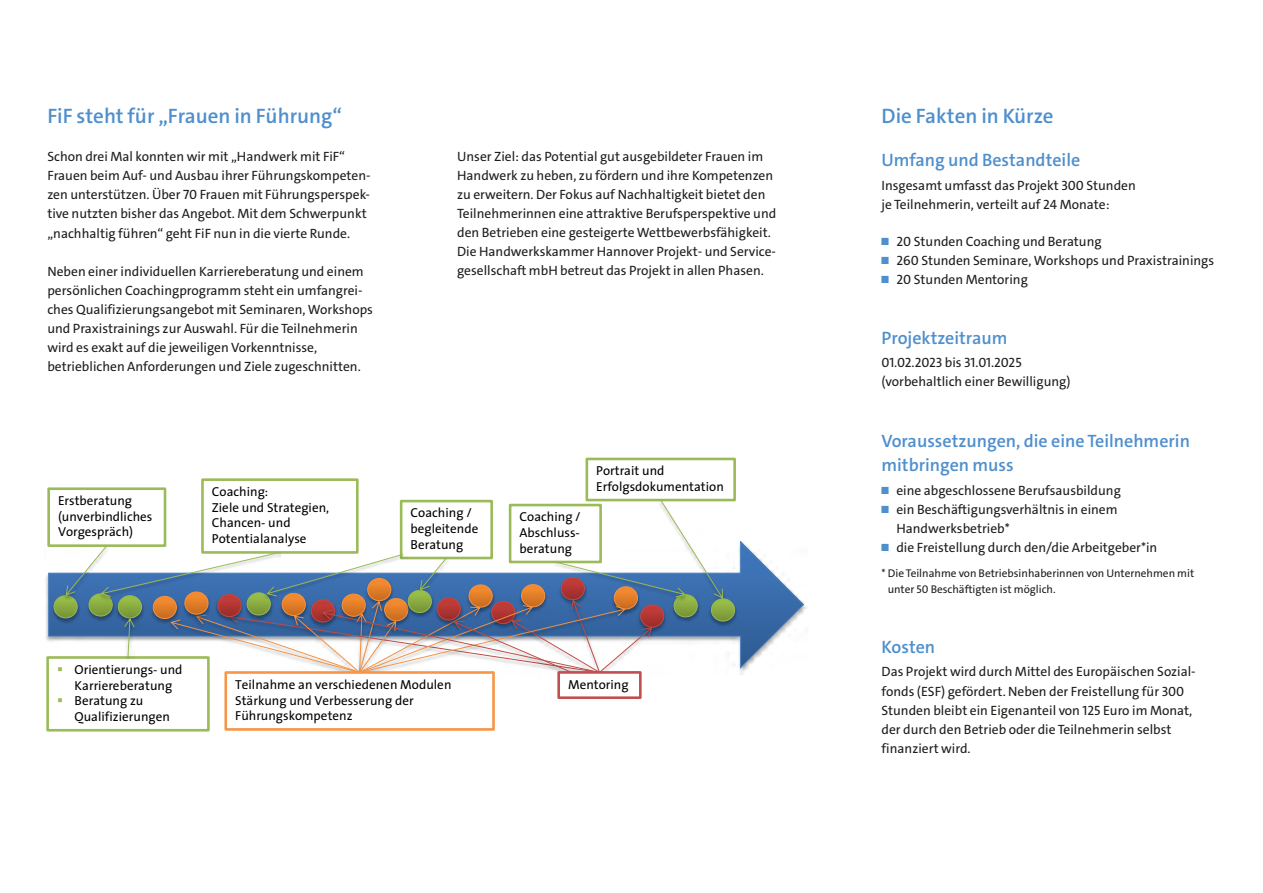
<style>
.page{position:relative;width:1263px;height:893px;background:#fff}
.page>*{position:absolute;margin:0;border:0;box-sizing:border-box;transform-origin:0 0}
._08_Zwischenüberschr{font:600 21px "The Sans C4 s";color:#4f8fcd}
._08_Zwischenüberschr-2{font:600 18px/24px "The Sans C4 s";color:#4f8fcd}
._08_Zwischenüberschr-3{font:13.5px/19px "The Sans C4 s";color:#1d1d1b}
.t1{font:13.05px/15.6px "The Sans";color:#010101}
._08_Zwischenüberschr-4{font:11.25px/16.5px "The Sans C4 s";color:#1d1d1b}
.s1{color:#9dbb57}
.s2{font-size:10.5px;color:#4f8fcd}
</style>
<div class="page">
<svg style="left:48px;top:540px;width:757px;height:130px"></svg>
<div style="left:49px;top:489px;width:116px;height:57px;background:#fff"></div>
<div style="left:47px;top:487px;width:119px;height:60px;border:3px solid #9bbb59"></div>
<div style="left:48px;top:657px;width:160px;height:73px;background:#fff"></div>
<div style="left:46px;top:656px;width:164px;height:75px;border:3px solid #9bbb59"></div>
<div style="left:201px;top:478px;width:158px;height:76px;border:3px solid #9bbb59"></div>
<img style="left:49px;top:593px;width:5px;height:32px">
<div style="left:585px;top:458px;width:151px;height:43px;border:3px solid #9bbb59"></div>
<img style="left:735px;top:597px;width:4px;height:31px">
<svg style="left:54px;top:500px;width:681px;height:173px"></svg>
<div style="left:224px;top:671px;width:271px;height:60px;border:3px solid #f79646"></div>
<div style="left:557px;top:671px;width:85px;height:28px;border:3px solid #c0504d"></div>
<p class="_08_Zwischenüberschr" style="left:47px;top:103px;width:296px">FiF steht für „Frauen in Führung“</p>
<p class="_08_Zwischenüberschr-3" style="left:47px;top:147px;width:325px">Schon drei Mal konnten wir mit „Handwerk mit FiF“ Frauen beim Auf- und Ausbau ihrer Führungskompeten&shy;zen unterstützen. Über 70 Frauen mit Führungsperspek&shy;tive nutzten bisher das Angebot. Mit dem Schwerpunkt „nachhaltig führen“ geht FiF nun in die vierte Runde.</p>
<p class="_08_Zwischenüberschr-3" style="left:47px;top:262px;width:327px">Neben einer individuellen Karriereberatung und einem persönlichen Coachingprogramm steht ein umfangrei&shy;ches Qualifizierungsangebot mit Seminaren, Workshops und Praxistrainings zur Auswahl. Für die Teilnehmerin wird es exakt auf die jeweiligen Vorkenntnisse, betrieblichen Anforderungen und Ziele zugeschnitten.</p>
<p class="t1" style="left:58px;top:493px;width:96px">Erstberatung (unverbindliches<br>Vorgespräch)</p>
<p class="t1" style="left:212px;top:483px;width:119px">Coaching:<br>Ziele und Strategien,<br>Chancen- und<br>Potentialanalyse</p>
<p class="_08_Zwischenüberschr-3" style="left:457px;top:147px;width:321px">Unser Ziel: das Potential gut ausgebildeter Frauen im Handwerk zu heben, zu fördern und ihre Kompetenzen zu erweitern. Der Fokus auf Nachhaltigkeit bietet den Teilnehmerinnen eine attraktive Berufsperspektive und den Betrieben eine gesteigerte Wettbewerbsfähigkeit.<br>Die Handwerkskammer Hannover Projekt- und Service&shy;gesellschaft mbH betreut das Projekt in allen Phasen.</p>
<p class="t1" style="left:411px;top:505px;width:69px">Coaching / begleitende<br>Beratung</p>
<p class="t1" style="left:519px;top:509px;width:63px;text-align:justify">Coaching / Abschluss&shy;beratung</p>
<p class="t1" style="left:596px;top:463px;width:129px">Portrait und<br>Erfolgsdokumentation</p>
<p class="t1" style="left:57px;top:661px;width:127px;text-align:center"><span class="s1">▪</span> Orientierungs- und<br>Karriereberatung</p>
<p class="t1" style="left:75px;top:693px;width:97px;text-indent:-18px"><span class="s1">▪</span> Beratung zu<br>Qualifizierungen</p>
<p class="t1" style="left:235px;top:676px;width:239px">Teilnahme an verschiedenen Modulen zur</p>
<p class="t1" style="left:235px;top:692px;width:180px">Stärkung und Verbesserung der<br>Führungskompetenz</p>
<p class="t1" style="left:568px;top:676px;width:62px">Mentoring</p>
<p class="_08_Zwischenüberschr" style="left:881px;top:103px;width:174px">Die Fakten in Kürze</p>
<p class="_08_Zwischenüberschr-2" style="left:881px;top:148px;width:200px">Umfang und Bestandteile</p>
<p class="_08_Zwischenüberschr-3" style="left:881px;top:176px;width:256px">Insgesamt umfasst das Projekt 300 Stunden je Teilnehmerin, verteilt auf 24 Monate:</p>
<p class="_08_Zwischenüberschr-3" style="left:881px;top:232px;width:222px"><span class="s2">■</span> 20 Stunden Coaching und Beratung</p>
<p class="_08_Zwischenüberschr-3" style="left:881px;top:251px;width:334px"><span class="s2">■</span> 260 Stunden Seminare, Workshops und Praxistrainings</p>
<p class="_08_Zwischenüberschr-3" style="left:881px;top:270px;width:148px"><span class="s2">■</span> 20 Stunden Mentoring</p>
<p class="_08_Zwischenüberschr-2" style="left:881px;top:326px;width:127px">Projektzeitraum</p>
<p class="_08_Zwischenüberschr-3" style="left:881px;top:353px;width:190px">01.02.2023 bis 31.01.2025 (vorbehaltlich einer Bewilligung)</p>
<p class="_08_Zwischenüberschr-2" style="left:881px;top:429px;width:310px">Voraussetzungen, die eine Teilnehmerin mitbringen muss</p>
<p class="_08_Zwischenüberschr-3" style="left:881px;top:480px;width:241px"><span class="s2">■</span> eine abgeschlossene Berufsausbildung</p>
<p class="_08_Zwischenüberschr-3" style="left:896px;top:500px;width:223px;text-indent:-15px"><span class="s2">■</span> ein Beschäftigungsverhältnis in einem<br>Handwerksbetrieb*</p>
<p class="_08_Zwischenüberschr-3" style="left:881px;top:538px;width:277px"><span class="s2">■</span> die Freistellung durch den/die Arbeitgeber*in</p>
<p class="_08_Zwischenüberschr-4" style="left:888px;top:565px;width:308px;text-indent:-6px">* Die Teilnahme von Betriebsinhaberinnen von Unternehmen mit unter 50 Beschäftigten ist möglich.</p>
<p class="_08_Zwischenüberschr-2" style="left:881px;top:635px;width:55px">Kosten</p>
<p class="_08_Zwischenüberschr-3" style="left:881px;top:662px;width:314px">Das Projekt wird durch Mittel des Europäischen Sozial&shy;fonds (ESF) gefördert. Neben der Freistellung für 300<br>Stunden bleibt ein Eigenanteil von 125 Euro im Monat, der durch den Betrieb oder die Teilnehmerin selbst finanziert wird.</p>
</div>
